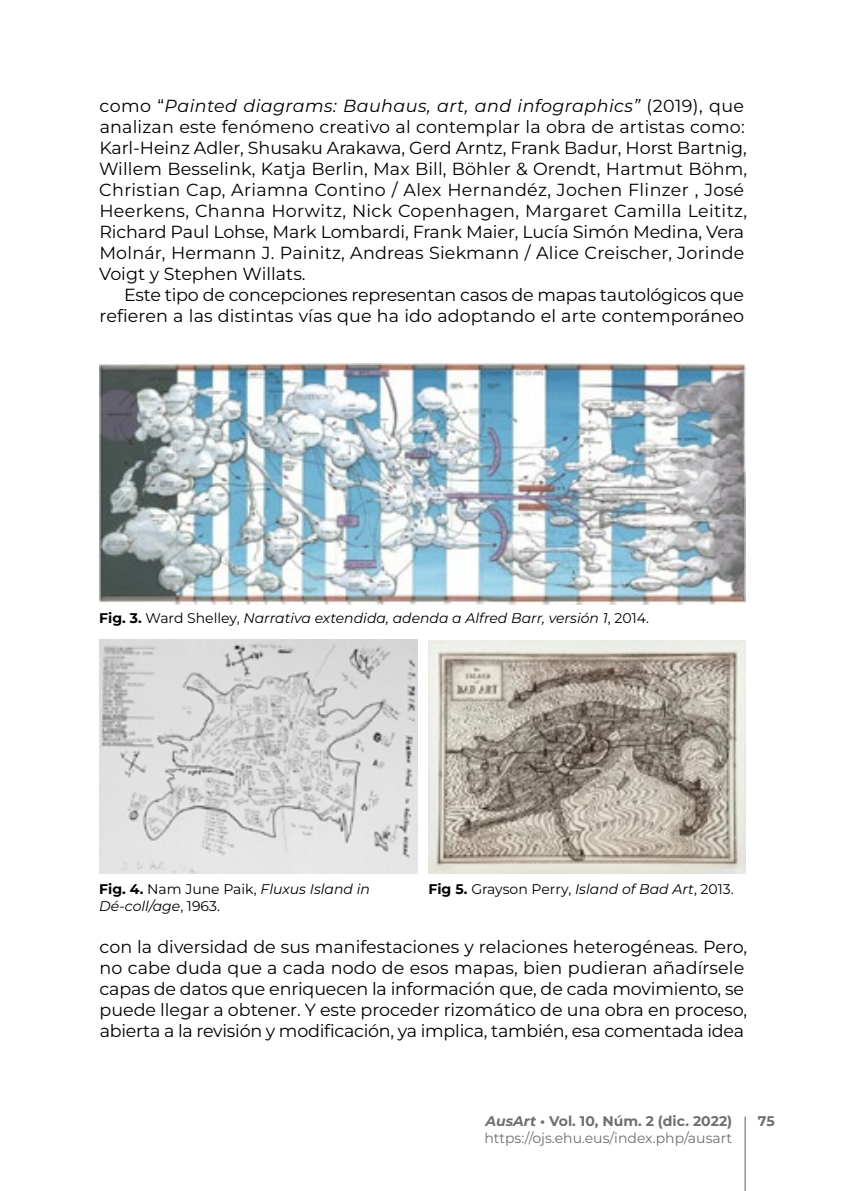
<style>
.page{position:relative;width:844px;height:1191px;background:#fff}
.page>*{position:absolute;margin:0;border:0;box-sizing:border-box;transform-origin:0 0}
.t1{font:17.5px/21px "Montserrat";color:#000}
.t2{font:italic 14px/16.8px "Montserrat";color:#000}
.t3{font:14px "Montserrat";color:#000}
.t4{font:14px "Montserrat";color:#706f6f}
.t5{font:700 14px "Montserrat";color:#706f6f}
.s1{font-style:italic}
.s2{font-weight:700;font-style:normal}
.s3{font-style:normal}
.s4{font-weight:700}
</style>
<div class="page">
<hr style="left:744px;top:1116px;width:1px;height:75px;background:#575756">
<img style="left:99px;top:363px;width:646px;height:242px">
<img style="left:99px;top:640px;width:318px;height:233px">
<img style="left:428px;top:640px;width:317px;height:233px">
<p class="t1" style="left:99px;top:94px;width:649px">como “<span class="s1">Painted diagrams: Bauhaus, art, and infographics”</span> (2019), que analizan este fenómeno creativo al contemplar la obra de artistas como:<br>Karl-Heinz Adler, Shusaku Arakawa, Gerd Arntz, Frank Badur, Horst Bartnig, Willem Besselink, Katja Berlin, Max Bill, Böhler &amp; Orendt, Hartmut Böhm, Christian Cap, Ariamna Contino / Alex Hernandéz, Jochen Flinzer , José Heerkens, Channa Horwitz, Nick Copenhagen, Margaret Camilla Leititz, Richard Paul Lohse, Mark Lombardi, Frank Maier, Lucía Simón Medina, Vera Molnár, Hermann J. Painitz, Andreas Siekmann / Alice Creischer, Jorinde Voigt y Stephen Willats.</p>
<p class="t1" style="left:100px;top:283px;width:646px;text-align:right">Este tipo de concepciones representan casos de mapas tautológicos que refieren a las distintas vías que ha ido adoptando el arte contemporáneo</p>
<p class="t2" style="left:99px;top:609px;width:551px"><span class="s2">Fig. 3.</span> <span class="s3">Ward Shelley,</span> Narrativa extendida, adenda a Alfred Barr, versión 1<span class="s3">, 2014.</span></p>
<p class="t2" style="left:99px;top:880px;width:272px"><span class="s2">Fig. 4.</span> <span class="s3">Nam June Paik,</span> Fluxus Island in<br>Dé-coll/age<span class="s3">, 1963.</span></p>
<p class="t3" style="left:428px;top:879px;width:307px"><span class="s4">Fig 5.</span> Grayson Perry, <span class="s1">Island of Bad Art</span>, 2013.</p>
<p class="t1" style="left:100px;top:936px;width:649px">con la diversidad de sus manifestaciones y relaciones heterogéneas. Pero, no cabe duda que a cada nodo de esos mapas, bien pudieran añadírsele capas de datos que enriquecen la información que, de cada movimiento, se puede llegar a obtener. Y este proceder rizomático de una obra en proceso, abierta a la revisión y modificación, ya implica, también, esa comentada idea</p>
<p class="t5" style="left:485px;top:1112px;width:248px"><span class="s1">AusArt</span> • Vol. 10, Núm. 2 (dic. 2022)</p>
<p class="t5" style="left:757px;top:1112px;width:18px">75</p>
<p class="t4" style="left:484px;top:1128px;width:249px">https://ojs.ehu.eus/index.php/ausart</p>
</div>
